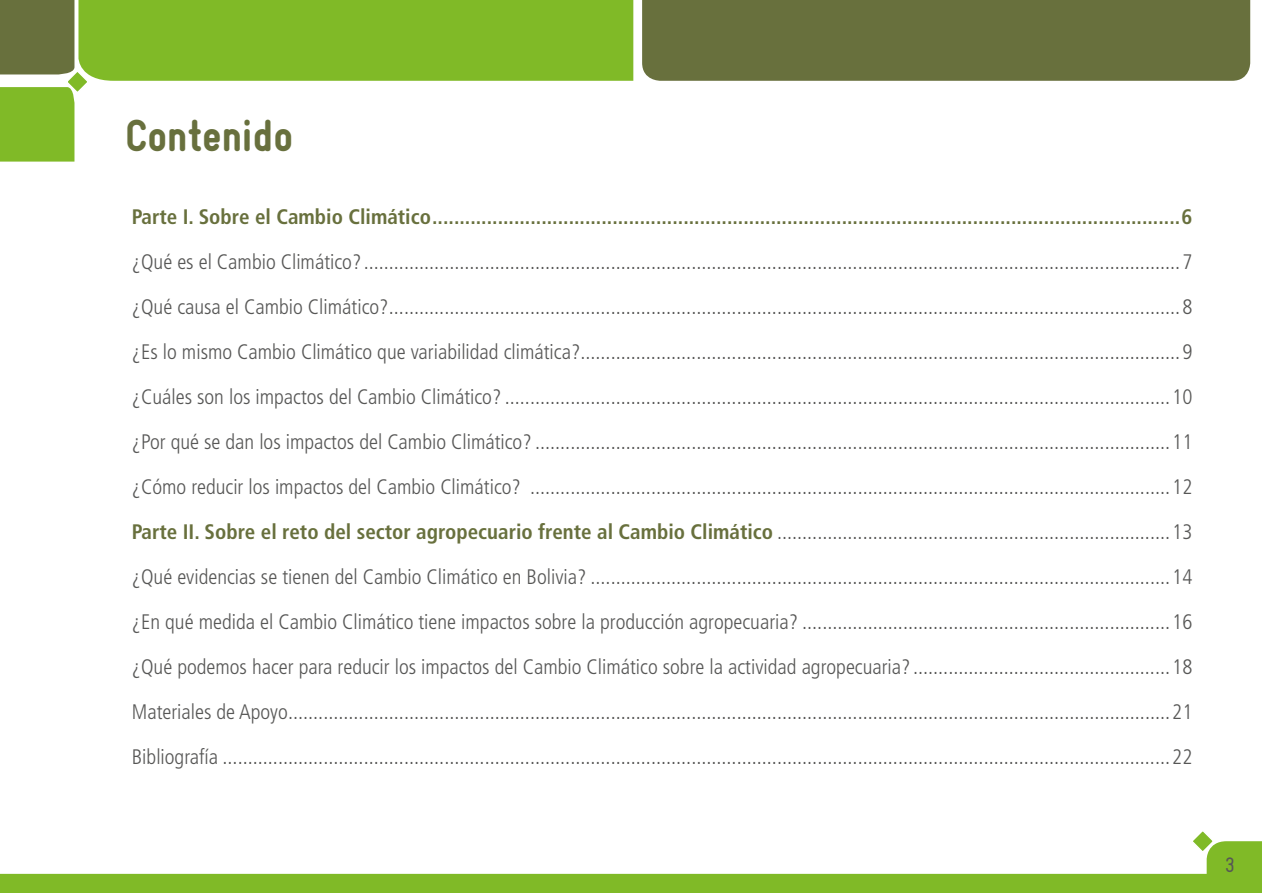
<style>
.page{position:relative;width:1263px;height:893px;background:#fff}
.page>*{position:absolute;margin:0;border:0;box-sizing:border-box;transform-origin:0 0}
.t1{font:900 condensed 45px "Gravur";color:#68703d}
.t2{font:300 condensed 21px/45px "Frutiger LT Std";color:#575756;text-align:justify}
.t3{font:700 condensed 21px "Frutiger LT Std";color:#68703d}
.t4{font:condensed 21px "Gravur";color:#575756}
.s1{font-weight:700;color:#68703d}
</style>
<div class="page">
<svg style="left:0;top:0;width:633px;height:162px"></svg>
<div style="left:642px;top:0;width:608px;height:81px;background:#68703d"></div>
<svg style="left:0;top:831px;width:1262px;height:62px"></svg>
<h1 class="t1" style="left:125px;top:111px;width:169px">Contenido</h1>
<p class="t3" style="left:132px;top:204px;width:1062px">Parte I. Sobre el Cambio Climático.........................................................................................................................................6</p>
<p class="t2" style="left:132px;top:240px;width:1062px">¿Qué es el Cambio Climático? ..................................................................................................................................................................7 ¿Qué causa el Cambio Climático?.............................................................................................................................................................8 ¿Es lo mismo Cambio Climático que variabilidad climática?.......................................................................................................................9 ¿Cuáles son los impactos del Cambio Climático? ....................................................................................................................................10 ¿Por qué se dan los impactos del Cambio Climático? ..............................................................................................................................11 ¿Cómo reducir los impactos del Cambio Climático? ...............................................................................................................................12<br><span class="s1">Parte II. Sobre el reto del sector agropecuario frente al Cambio Climático</span> ..............................................................................13 ¿Qué evidencias se tienen del Cambio Climático en Bolivia? ...................................................................................................................14 ¿En qué medida el Cambio Climático tiene impactos sobre la producción agropecuaria? .........................................................................16 ¿Qué podemos hacer para reducir los impactos del Cambio Climático sobre la actividad agropecuaria? ...................................................18<br>Materiales de Apoyo...............................................................................................................................................................................21<br>Bibliografía ............................................................................................................................................................................................22</p>
<p class="t4" style="left:1225px;top:853px;width:12px">3</p>
</div>
